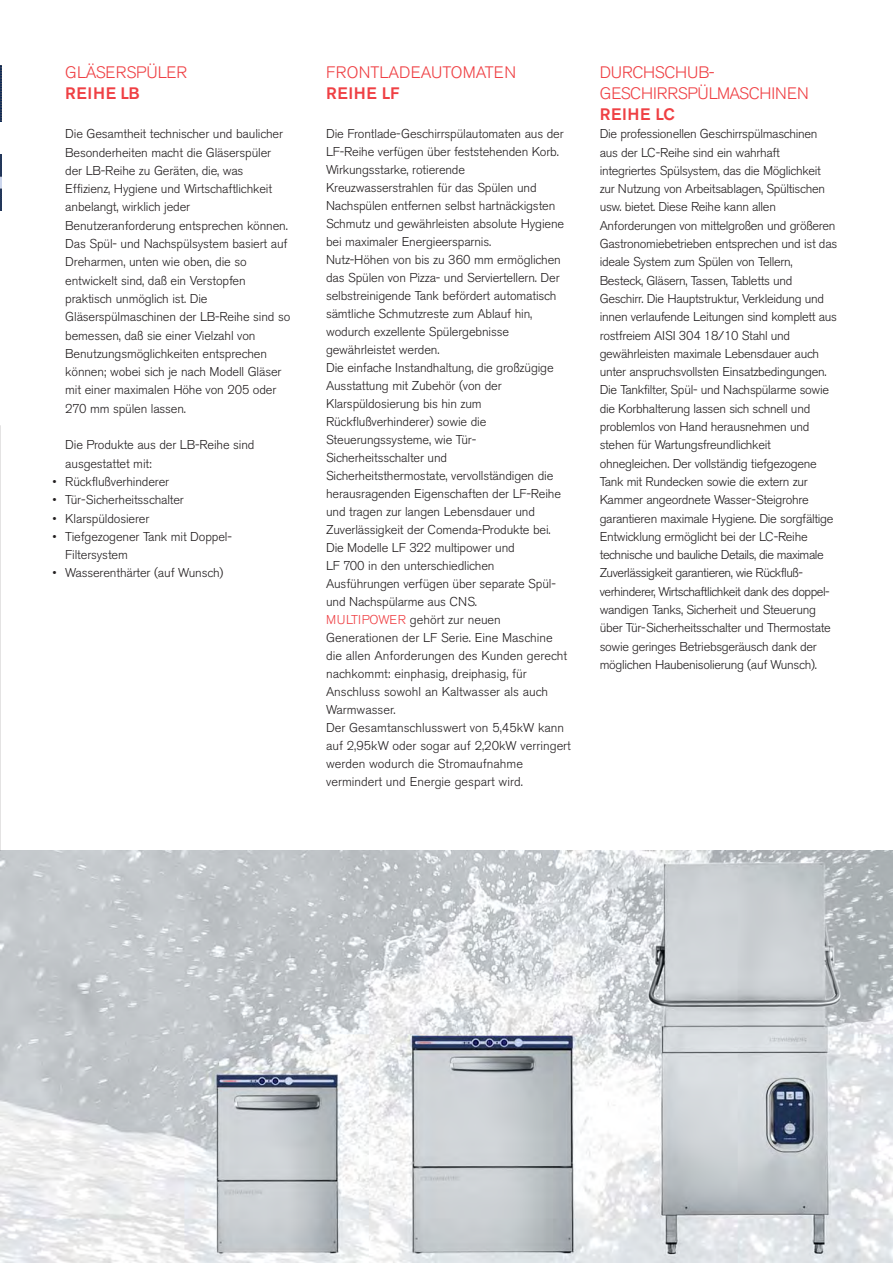
<style>
.page{position:relative;width:893px;height:1263px;background:#fff}
.page>*{position:absolute;margin:0;border:0;box-sizing:border-box;transform-origin:0 0}
.t1{font:300 16.5px/21px "Akzidenz Grotesk BE";letter-spacing:-.02em;color:#ef4044}
.t2{font:300 16.5px "Akzidenz Grotesk BE";color:#ef4044}
.t3{font:500 16.5px "Akzidenz Grotesk BE";letter-spacing:.04em;color:#ef4044}
.t4{font:300 12.75px/18.3px "Akzidenz Grotesk BE";letter-spacing:-.01em;color:#231f20}
.s1{color:#ef4044}
</style>
<div class="page">
<img style="left:0;top:851px;width:892px;height:412px">
<svg style="left:0;top:425px;width:1px;height:426px"></svg>
<img style="left:0;top:65px;width:1px;height:56px">
<img style="left:0;top:155px;width:2px;height:55px">
<p class="t2" style="left:65px;top:66px;width:123px">GLÄSERSPÜLER</p>
<p class="t3" style="left:65px;top:87px;width:76px">REIHE LB</p>
<p class="t4" style="left:65px;top:126px;width:227px">Die Gesamtheit technischer und baulicher Besonderheiten macht die Gläserspüler der LB-Reihe zu Geräten, die, was Effizienz, Hygiene und Wirtschaftlichkeit anbelangt, wirklich jeder Benutzeranforderung entsprechen können.<br>Das Spül- und Nachspülsystem basiert auf Dreharmen, unten wie oben, die so entwickelt sind, daß ein Verstopfen praktisch unmöglich ist. Die Gläserspülmaschinen der LB-Reihe sind so bemessen, daß sie einer Vielzahl von Benutzungsmöglichkeiten entsprechen können; wobei sich je nach Modell Gläser mit einer maximalen Höhe von 205 oder 270 mm spülen lassen.</p>
<p class="t4" style="left:65px;top:437px;width:191px">Die Produkte aus der LB-Reihe sind ausgestattet mit:</p>
<p class="t4" style="left:53px;top:474px;width:118px">• Rückflußverhinderer</p>
<p class="t4" style="left:53px;top:492px;width:133px">• Tür-Sicherheitsschalter</p>
<p class="t4" style="left:53px;top:510px;width:98px">• Klarspüldosierer</p>
<p class="t4" style="left:65px;top:529px;width:168px;text-indent:-13px">• Tiefgezogener Tank mit Doppel-<br>Filtersystem</p>
<p class="t4" style="left:53px;top:565px;width:172px">• Wasserenthärter (auf Wunsch)</p>
<p class="t2" style="left:326px;top:66px;width:192px">FRONTLADEAUTOMATEN</p>
<p class="t3" style="left:326px;top:87px;width:75px">REIHE LF</p>
<p class="t4" style="left:326px;top:126px;width:246px">Die Frontlade-Geschirrspülautomaten aus der LF-Reihe verfügen über feststehenden Korb.<br>Wirkungsstarke, rotierende Kreuzwasserstrahlen für das Spülen und Nachspülen entfernen selbst hartnäckigsten Schmutz und gewährleisten absolute Hygiene bei maximaler Energieersparnis.<br>Nutz-Höhen von bis zu 360 mm ermöglichen das Spülen von Pizza- und Serviertellern. Der selbstreinigende Tank befördert automatisch sämtliche Schmutzreste zum Ablauf hin, wodurch exzellente Spülergebnisse gewährleistet werden.<br>Die einfache Instandhaltung, die großzügige Ausstattung mit Zubehör (von der Klarspüldosierung bis hin zum Rückflußverhinderer) sowie die Steuerungssysteme, wie Tür-Sicherheitsschalter und Sicherheitsthermostate, vervollständigen die herausragenden Eigenschaften der LF-Reihe und tragen zur langen Lebensdauer und Zuverlässigkeit der Comenda-Produkte bei.<br>Die Modelle LF 322 multipower und<br>LF 700 in den unterschiedlichen Ausführungen verfügen über separate Spül&shy;und Nachspülarme aus CNS.<br><span class="s1">MULTIPOWER</span> gehört zur neuen Generationen der LF Serie. Eine Maschine die allen Anforderungen des Kunden gerecht nachkommt: einphasig, dreiphasig, für Anschluss sowohl an Kaltwasser als auch Warmwasser.<br>Der Gesamtanschlusswert von 5,45kW kann auf 2,95kW oder sogar auf 2,20kW verringert werden wodurch die Stromaufnahme vermindert und Energie gespart wird.</p>
<p class="t1" style="left:600px;top:64px;width:210px">DURCHSCHUB-<br>GESCHIRRSPÜLMASCHINEN</p>
<p class="t3" style="left:600px;top:108px;width:77px">REIHE LC</p>
<p class="t4" style="left:600px;top:126px;width:239px">Die professionellen Geschirrspülmaschinen aus der LC-Reihe sind ein wahrhaft integriertes Spülsystem, das die Möglichkeit zur Nutzung von Arbeitsablagen, Spültischen usw. bietet. Diese Reihe kann allen Anforderungen von mittelgroßen und größeren Gastronomiebetrieben entsprechen und ist das ideale System zum Spülen von Tellern, Besteck, Gläsern, Tassen, Tabletts und Geschirr. Die Hauptstruktur, Verkleidung und innen verlaufende Leitungen sind komplett aus rostfreiem AISI 304 18/10 Stahl und gewährleisten maximale Lebensdauer auch unter anspruchsvollsten Einsatzbedingungen.<br>Die Tankfilter, Spül- und Nachspülarme sowie die Korbhalterung lassen sich schnell und problemlos von Hand herausnehmen und stehen für Wartungsfreundlichkeit ohnegleichen. Der vollständig tiefgezogene Tank mit Rundecken sowie die extern zur Kammer angeordnete Wasser-Steigrohre garantieren maximale Hygiene. Die sorgfältige Entwicklung ermöglicht bei der LC-Reihe technische und bauliche Details, die maximale Zuverlässigkeit garantieren, wie Rückfluß&shy;verhinderer, Wirtschaftlichkeit dank des doppel&shy;wandigen Tanks, Sicherheit und Steuerung über Tür-Sicherheitsschalter und Thermostate sowie geringes Betriebsgeräusch dank der möglichen Haubenisolierung (auf Wunsch).</p>
</div>
